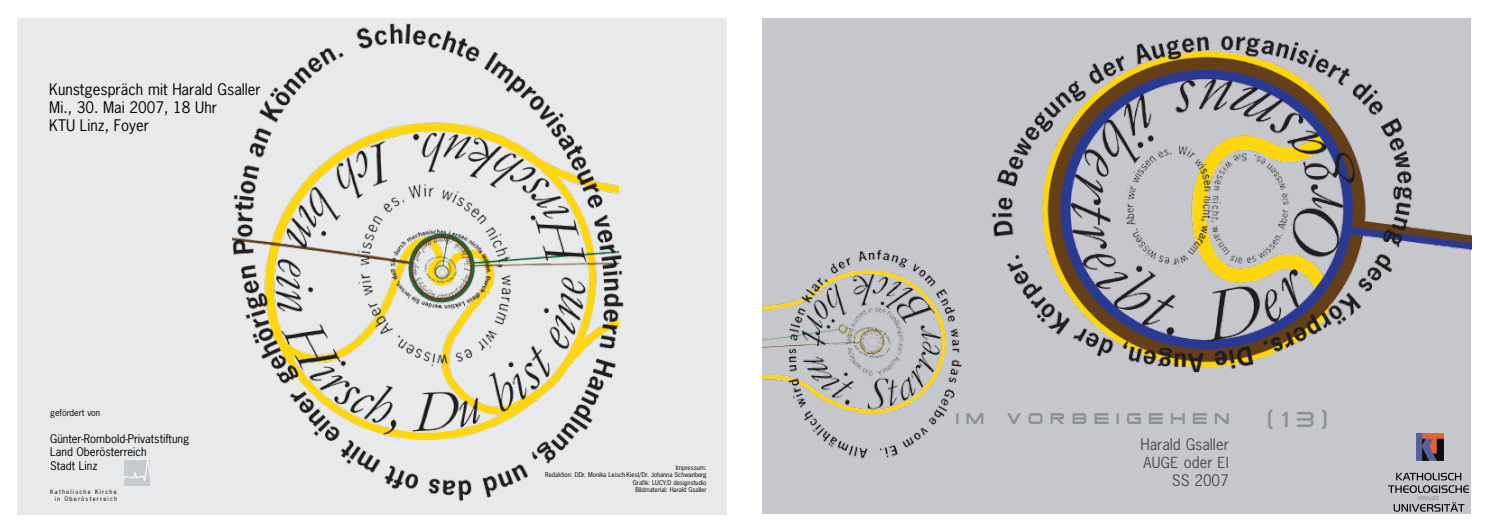
<style>
.page{position:relative;width:1489px;height:532px;background:#fff}
.page>*{position:absolute;margin:0;border:0;box-sizing:border-box;transform-origin:0 0}
.t1{font:22.5px "Gotthard";letter-spacing:.225em;color:#8d9095}
.t2{font:15px/18px "News Gothic Std";color:#000}
.t3{font:15px "News Gothic Std";color:#4b4d50}
.t4{font:14.38px "News Gothic Std";letter-spacing:.025em;color:#4b4d50}
.t5{font:11.25px/13.5px "News Gothic Std";color:#000}
.t6{font:8.75px "News Gothic Std";color:#000}
.t7{font:6.25px/7.5px "News Gothic Std";color:#000;text-align:right}
.t8{font:5.88px/7px "News Gothic Std";letter-spacing:.21em;color:#000;text-align:right}
.s1{font-size:15px}
</style>
<div class="page">
<div style="left:762px;top:18px;width:708px;height:496px;background:#c5c7cc"></div>
<div style="left:18px;top:18px;width:708px;height:496px;background:#e7e9eb"></div>
<img style="left:991px;top:35px;width:479px;height:338px">
<img style="left:232px;top:23px;width:392px;height:479px">
<img style="left:762px;top:249px;width:200px;height:210px">
<img style="left:124px;top:460px;width:26px;height:25px">
<img style="left:1416px;top:433px;width:27px;height:27px">
<svg style="left:1388px;top:472px;width:80px;height:39px"></svg>
<h2 class="t2" style="left:49px;top:80px;width:213px">Kunstgespräch mit Harald Gsaller<br>Mi., 30. Mai 2007, 18 Uhr<br>KTU Linz, Foyer</h2>
<h3 class="t6" style="left:50px;top:407px;width:51px">gefördert von</h3>
<h3 class="t5" style="left:50px;top:431px;width:141px">Günter-Rombold-Privatstiftung<br>Land Oberösterreich<br>Stadt Linz</h3>
<p class="t8" style="left:50px;top:488px;width:68px">Katholische Kirche in Oberösterre-- ich</p>
<p class="t7" style="left:545px;top:463px;width:163px">Impressum:<br>Redaktion: DDr. Monika Leisch-Kiesl/Dr. Johanna Schwanberg Grafik: LUCY.D designstudio<br>Bildmaterial: Harald Gsaller</p>
<h1 class="t1" style="left:954px;top:404px;width:277px">im vorbeigehen</h1>
<h1 class="t1" style="left:1266px;top:407px;width:62px">(13)</h1>
<h2 class="t3" style="left:1140px;top:434px;width:90px">Harald Gsaller</h2>
<h3 class="t4" style="left:1143px;top:453px;width:87px">AUGE <span class="s1">oder</span> EI</h3>
<h2 class="t3" style="left:1171px;top:470px;width:59px">SS 2007</h2>
</div>
